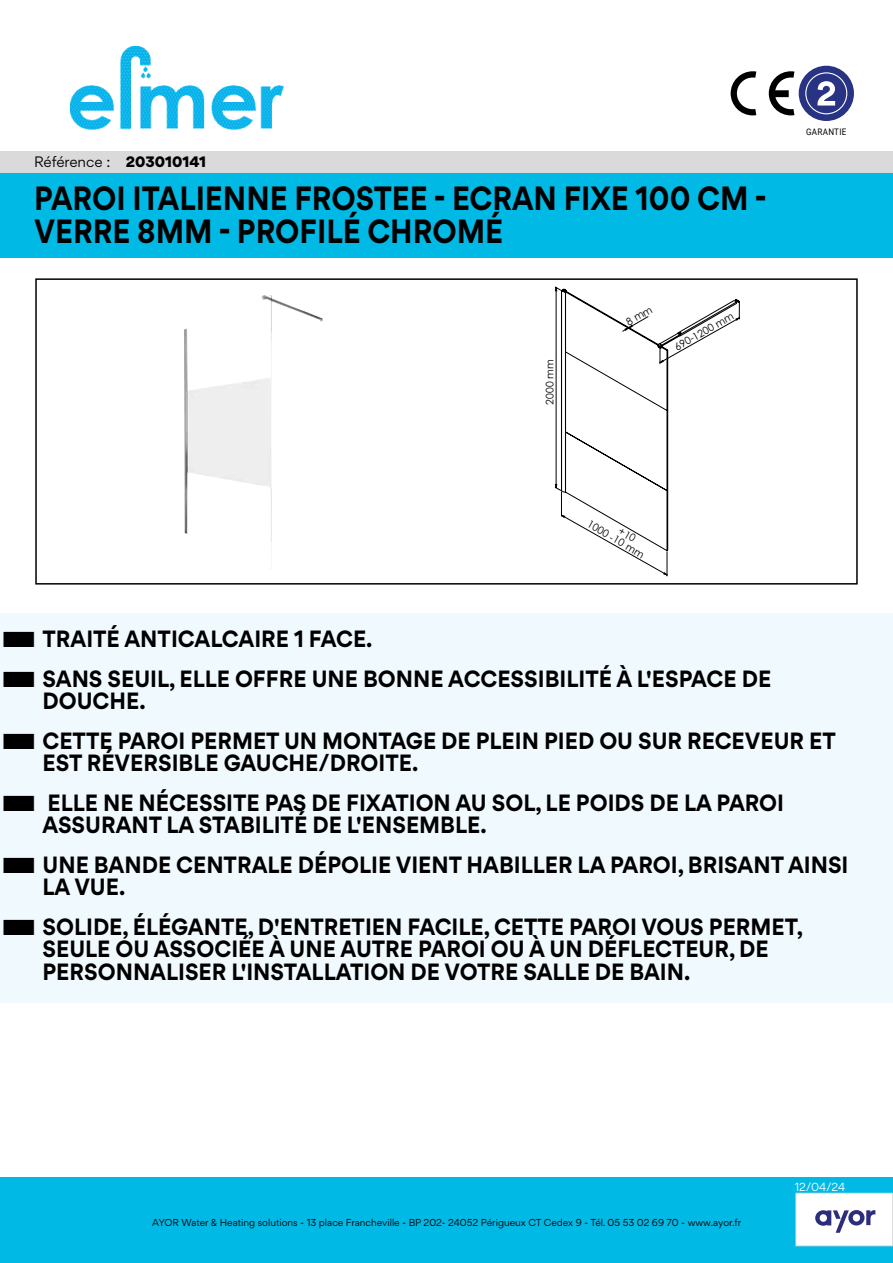
<style>
.page{position:relative;width:893px;height:1263px;background:#fff}
.page>*{position:absolute;margin:0;border:0;box-sizing:border-box;transform-origin:0 0}
.t1{font:700 30px/33px "Gordita";color:#000;scale:.9 1}
.t2{font:700 21px/39.5px "Gordita";color:#000;scale:.95 1}
.t3{font:13.5px "Gordita";letter-spacing:-.005em;color:#000}
.t4{font:10.5px "Gordita";color:#fff}
.t5{font:10.35px "Century Gothic";color:#000}
.t6{font:9px "Gordita";color:#000}
.t7{font:9px "Roboto";letter-spacing:.035em;color:#000;scale:.9 1}
.s1{font-weight:900}
</style>
<div class="page">
<svg style="left:555px;top:287px;width:2px;height:201px"></svg>
<svg style="left:561px;top:288px;width:178px;height:263px"></svg>
<div style="left:0;top:172px;width:893px;height:85px;background:#00b9e5"></div>
<div style="left:0;top:1178px;width:893px;height:85px;background:#00b9e5"></div>
<div style="left:796px;top:1193px;width:97px;height:53px;background:#fff"></div>
<div style="left:795px;top:1193px;width:98px;height:53px;border:1px solid #dadada"></div>
<img style="left:184px;top:295px;width:139px;height:249px">
<svg style="left:731px;top:71px;width:25px;height:44px"></svg>
<svg style="left:769px;top:71px;width:25px;height:44px"></svg>
<div style="left:799px;top:66px;width:55px;height:55px;background:#293384;border-radius:50%"></div>
<svg style="left:805px;top:72px;width:42px;height:42px"></svg>
<div style="left:35px;top:278px;width:823px;height:307px;border:2px solid #000"></div>
<div style="left:0;top:613px;width:893px;height:57px;background:#f0f9fd"></div>
<div style="left:0;top:653px;width:893px;height:79px;background:#f0f9fd"></div>
<div style="left:0;top:715px;width:893px;height:79px;background:#f0f9fd"></div>
<div style="left:0;top:777px;width:893px;height:79px;background:#f0f9fd"></div>
<div style="left:0;top:839px;width:893px;height:79px;background:#f0f9fd"></div>
<div style="left:0;top:901px;width:893px;height:101px;background:#f0f9fd"></div>
<svg style="left:815px;top:1210px;width:60px;height:23px"></svg>
<img style="left:70px;top:47px;width:213px;height:82px">
<div style="left:0;top:151px;width:893px;height:21px;background:#dadada"></div>
<svg style="left:561px;top:515px;width:106px;height:60px"></svg>
<svg style="left:625px;top:307px;width:28px;height:23px"></svg>
<p class="t3" style="left:34px;top:152px;width:174px">Référence : <span class="s1">203010141</span></p>
<h1 class="t1" style="left:34px;top:182px;width:816px">PAROI ITALIENNE FROSTEE - ECRAN FIXE 100 CM -<br>VERRE 8MM - PROFILÉ CHROMÉ</h1>
<p class="t5" style="left:543px;top:405px;width:47px;rotate:-90deg">2000 mm</p>
<p class="t5" style="left:672px;top:341px;width:68px;rotate:-29deg">690-1200 mm</p>
<p class="t7" style="left:806px;top:125px;width:46px">GARANTIE</p>
<p class="t5" style="left:592px;top:517px;width:66px;rotate:30deg">1000 -10 mm</p>
<p class="t2" style="left:43px;top:619px;width:769px">TRAITÉ ANTICALCAIRE 1 FACE.<br>SANS SEUIL, ELLE OFFRE UNE BONNE ACCESSIBILITÉ À L'ESPACE DE</p>
<p class="t2" style="left:43px;top:681px;width:836px">DOUCHE.<br>CETTE PAROI PERMET UN MONTAGE DE PLEIN PIED OU SUR RECEVEUR ET</p>
<p class="t2" style="left:43px;top:743px;width:782px">EST RÉVERSIBLE GAUCHE/DROITE.<br>ELLE NE NÉCESSITE PAS DE FIXATION AU SOL, LE POIDS DE LA PAROI</p>
<p class="t2" style="left:43px;top:805px;width:850px">ASSURANT LA STABILITÉ DE L'ENSEMBLE.<br>UNE BANDE CENTRALE DÉPOLIE VIENT HABILLER LA PAROI, BRISANT AINSI</p>
<p class="t2" style="left:43px;top:867px;width:802px">LA VUE.<br>SOLIDE, ÉLÉGANTE, D'ENTRETIEN FACILE, CETTE PAROI VOUS PERMET,</p>
<p class="t2" style="left:43px;top:938px;width:766px;line-height:22.5px">SEULE OU ASSOCIÉE À UNE AUTRE PAROI OU À UN DÉFLECTEUR, DE<br>PERSONNALISER L'INSTALLATION DE VOTRE SALLE DE BAIN.</p>
<p class="t6" style="left:152px;top:1216px;width:590px">AYOR Water &amp; Heating solutions - 13 place Francheville - BP 202- 24052 Périgueux CT Cedex 9 - Tél. 05 53 02 69 70 - www.ayor.fr</p>
<p class="t4" style="left:795px;top:1179px;width:52px">12/04/24</p>
</div>
